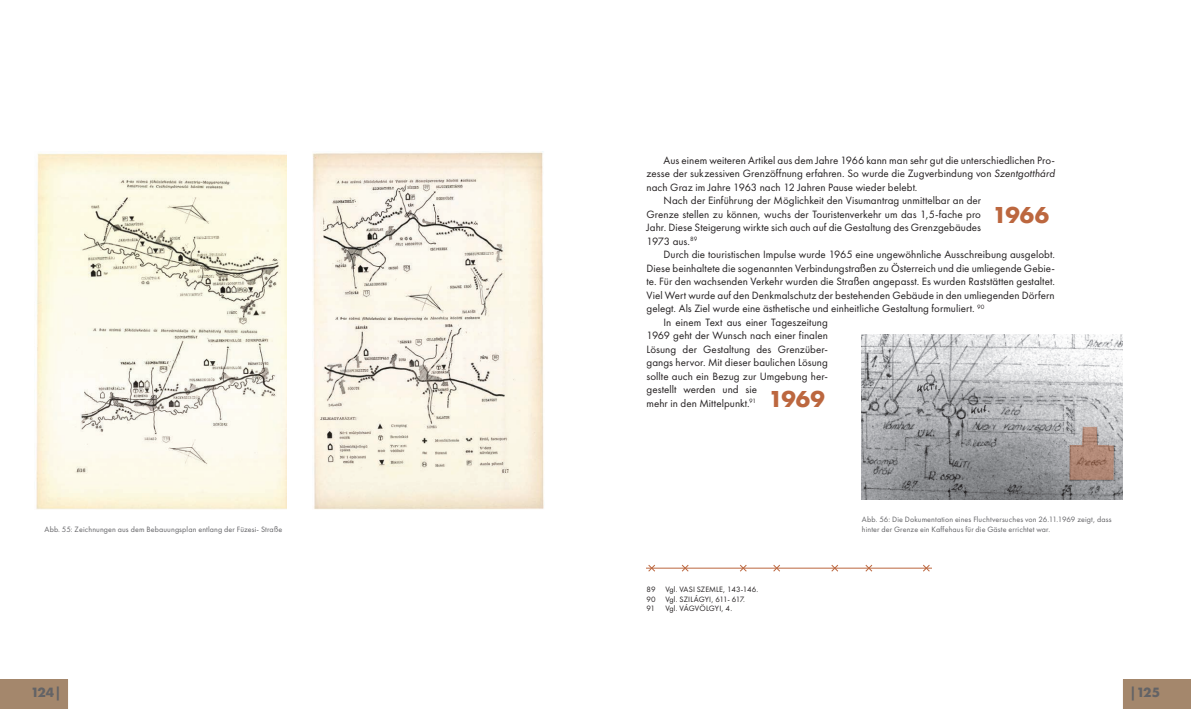
<style>
.page{position:relative;width:1191px;height:709px;background:#fff}
.page>*{position:absolute;margin:0;border:0;box-sizing:border-box;transform-origin:0 0}
.t1{font:700 24px "Futura PT";color:#bc673f}
.t2{font:700 14px "Futura PT";letter-spacing:-.06em;color:#636366}
.t3{font:11px "Futura PT";letter-spacing:.005em;color:#231f20}
.t4{font:8px/9.6px "Futura PT";letter-spacing:.015em;color:#636366}
.t5{font:8px/9.6px "Futura PT";letter-spacing:.005em;color:#231f20}
.s1{font-style:italic}
</style>
<div class="page">
<div style="left:0;top:679px;width:68px;height:30px;background:#a4876c"></div>
<div style="left:1123px;top:679px;width:68px;height:30px;background:#a4876c"></div>
<hr style="left:646px;top:567px;width:285px;height:1px;background:#bc673f">
<svg style="left:921px;top:564px;width:9px;height:8px"></svg>
<svg style="left:830px;top:564px;width:9px;height:8px"></svg>
<svg style="left:772px;top:564px;width:9px;height:8px"></svg>
<svg style="left:738px;top:564px;width:9px;height:8px"></svg>
<svg style="left:680px;top:564px;width:9px;height:8px"></svg>
<svg style="left:647px;top:564px;width:9px;height:8px"></svg>
<svg style="left:864px;top:564px;width:9px;height:8px"></svg>
<img style="left:36px;top:153px;width:250px;height:356px">
<img style="left:313px;top:151px;width:231px;height:358px">
<img style="left:862px;top:334px;width:261px;height:165px">
<svg style="left:1069px;top:427px;width:44px;height:53px;background:#b09184"></svg>
<p class="t3" style="left:663px;top:154px;width:393px">Aus einem weiteren Artikel aus dem Jahre 1966 kann man sehr gut die unterschiedlichen Pro-</p>
<p class="t3" style="left:646px;top:167px;width:410px">zesse der sukzessiven Grenzöffnung erfahren. So wurde die Zugverbindung von <span class="s1">Szentgotthárd</span></p>
<p class="t3" style="left:646px;top:181px;width:272px">nach Graz im Jahre 1963 nach 12 Jahren Pause wieder belebt.</p>
<p class="t3" style="left:663px;top:194px;width:319px">Nach der Einführung der Möglichkeit den Visumantrag unmittelbar an der</p>
<p class="t3" style="left:646px;top:208px;width:336px">Grenze stellen zu können, wuchs der Touristenverkehr um das 1,5-fache pro</p>
<p class="t3" style="left:646px;top:221px;width:336px">Jahr. Diese Steigerung wirkte sich auch auf die Gestaltung des Grenzgebäudes</p>
<p class="t3" style="left:646px;top:235px;width:52px">1973 aus.<sup>89</sup></p>
<p class="t3" style="left:663px;top:248px;width:393px">Durch die touristischen Impulse wurde 1965 eine ungewöhnliche Ausschreibung ausgelobt.</p>
<p class="t3" style="left:646px;top:262px;width:410px">Diese beinhaltete die sogenannten Verbindungstraßen zu Österreich und die umliegende Gebie-</p>
<p class="t3" style="left:646px;top:275px;width:410px">te. Für den wachsenden Verkehr wurden die Straßen angepasst. Es wurden Raststätten gestaltet.</p>
<p class="t3" style="left:646px;top:289px;width:410px">Viel Wert wurde auf den Denkmalschutz der bestehenden Gebäude in den umliegenden Dörfern</p>
<p class="t3" style="left:646px;top:302px;width:339px">gelegt. Als Ziel wurde eine ästhetische und einheitliche Gestaltung formuliert. <sup>90</sup></p>
<p class="t3" style="left:663px;top:316px;width:166px">In einem Text aus einer Tageszeitung</p>
<p class="t3" style="left:646px;top:329px;width:183px">1969 geht der Wunsch nach einer finalen</p>
<p class="t3" style="left:646px;top:343px;width:183px">Lösung der Gestaltung des Grenzüber-</p>
<p class="t3" style="left:646px;top:356px;width:183px">gangs hervor. Mit dieser baulichen Lösung</p>
<p class="t3" style="left:646px;top:370px;width:183px">sollte auch ein Bezug zur Umgebung her-</p>
<p class="t3" style="left:646px;top:383px;width:112px">gestellt werden und sie</p>
<p class="t3" style="left:646px;top:397px;width:111px">mehr in den Mittelpunkt.<sup>91</sup></p>
<h1 class="t1" style="left:992px;top:199px;width:58px">1966</h1>
<h1 class="t1" style="left:768px;top:383px;width:58px">1969</h1>
<p class="t4" style="left:44px;top:525px;width:239px">Abb. 55: Zeichnungen aus dem Bebauungsplan entlang der Füzesi- Straße</p>
<p class="t4" style="left:862px;top:515px;width:251px">Abb. 56: Die Dokumentation eines Fluchtversuches von 26.11.1969 zeigt, dass hinter der Grenze ein Kaffehaus für die Gäste errichtet war.</p>
<p class="t5" style="left:646px;top:584px;width:113px">89 Vgl. VASI SZEMLE, 143-146.<br>90 Vgl. SZILÁGYI, 611- 617.<br>91</p>
<p class="t5" style="left:665px;top:604px;width:68px">Vgl. VÁGVÖLGYI, 4.</p>
<p class="t2" style="left:31px;top:683px;width:32px">124|</p>
<p class="t2" style="left:1129px;top:683px;width:32px">|125</p>
</div>
